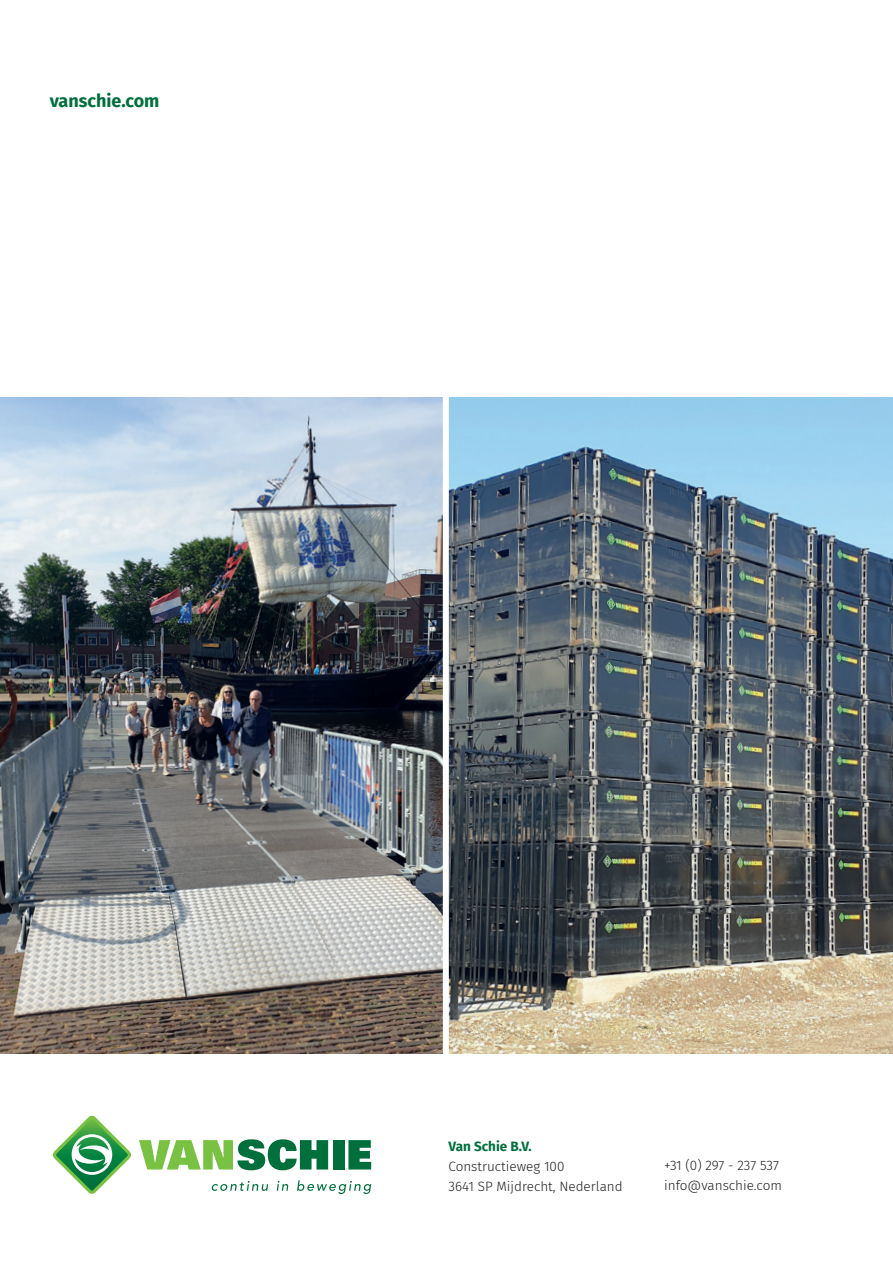
<style>
.page{position:relative;width:893px;height:1263px;background:#fff}
.page>*{position:absolute;margin:0;border:0;box-sizing:border-box;transform-origin:0 0}
.t1{font:700 18px "Fira Sans";color:#006f3c}
.t2{font:300 13.5px/20.1px "Fira Sans";color:#231f20}
.t3{font:700 13.5px "Fira Sans";color:#006f3c}
</style>
<div class="page">
<img style="left:0;top:397px;width:893px;height:657px">
<svg style="left:52px;top:1115px;width:319px;height:79px"></svg>
<div style="left:443px;top:274px;width:6px;height:829px;background:#fff"></div>
<h1 class="t1" style="left:50px;top:85px;width:111px">vanschie.com</h1>
<p class="t3" style="left:448px;top:1134px;width:85px">Van Schie B.V.</p>
<p class="t2" style="left:448px;top:1156px;width:176px">Constructieweg 100<br>3641 SP Mijdrecht, Nederland</p>
<p class="t2" style="left:664px;top:1155px;width:119px">+31 (0) 297 - 237 537 info@vanschie.com</p>
</div>
